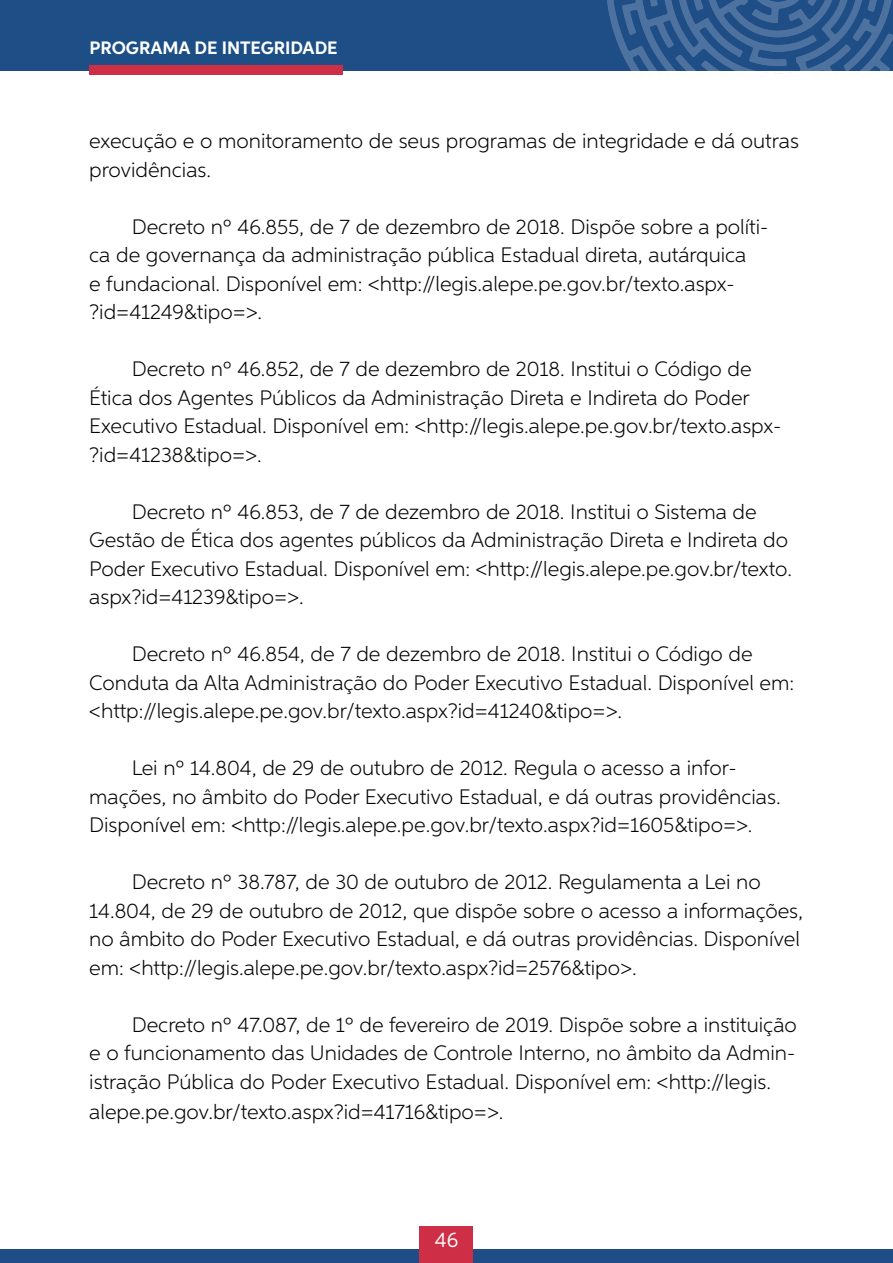
<style>
.page{position:relative;width:893px;height:1263px;background:#fff}
.page>*{position:absolute;margin:0;border:0;box-sizing:border-box;transform-origin:0 0}
.t1{font:300 21px/28.5px "Neutro";color:#040503}
.t2{font:21px "Neutro";color:#fff}
.nota_de_rodapé_neutr{font:700 18px "Neutro";color:#fff}
.t3{font:18px "Heavitas";color:#fff}
</style>
<div class="page">
<div style="left:0;top:0;width:893px;height:71px;background:#1f4e87"></div>
<img style="left:607px;top:0;width:286px;height:74px">
<div style="left:0;top:1249px;width:893px;height:14px;background:#1f4e87"></div>
<div style="left:419px;top:1226px;width:54px;height:37px;background:#cf2e47"></div>
<div style="left:89px;top:65px;width:254px;height:10px;background:#cf2e47"></div>
<p class="nota_de_rodapé_neutr" style="left:90px;top:37px;width:250px">PROGRAMA DE INTEGRIDADE</p>
<p class="t3" style="left:89px;top:39px;width:238px">PLANO DE INTEGRIDADE</p>
<p class="t1" style="left:89px;top:126px;width:711px">execução e o monitoramento de seus programas de integridade e dá outras providências.</p>
<p class="t1" style="left:89px;top:212px;width:681px;text-indent:43px">Decreto nº 46.855, de 7 de dezembro de 2018. Dispõe sobre a políti&shy;ca de governança da administração pública Estadual direta, autárquica<br>e fundacional. Disponível em: &lt;http://legis.alepe.pe.gov.br/texto.aspx-?id=41249&amp;tipo=&gt;.</p>
<p class="t1" style="left:89px;top:354px;width:693px;text-indent:43px">Decreto nº 46.852, de 7 de dezembro de 2018. Institui o Código de Ética dos Agentes Públicos da Administração Direta e Indireta do Poder Executivo Estadual. Disponível em: &lt;http://legis.alepe.pe.gov.br/texto.aspx-?id=41238&amp;tipo=&gt;.</p>
<p class="t1" style="left:89px;top:497px;width:704px;text-indent:43px">Decreto nº 46.853, de 7 de dezembro de 2018. Institui o Sistema de Gestão de Ética dos agentes públicos da Administração Direta e Indireta do Poder Executivo Estadual. Disponível em: &lt;http://legis.alepe.pe.gov.br/texto. aspx?id=41239&amp;tipo=&gt;.</p>
<p class="t1" style="left:89px;top:639px;width:706px;text-indent:43px">Decreto nº 46.854, de 7 de dezembro de 2018. Institui o Código de<br>Conduta da Alta Administração do Poder Executivo Estadual. Disponível em: &lt;http://legis.alepe.pe.gov.br/texto.aspx?id=41240&amp;tipo=&gt;.</p>
<p class="t1" style="left:89px;top:753px;width:693px;text-indent:43px">Lei nº 14.804, de 29 de outubro de 2012. Regula o acesso a infor&shy;mações, no âmbito do Poder Executivo Estadual, e dá outras providências.<br>Disponível em: &lt;http://legis.alepe.pe.gov.br/texto.aspx?id=1605&amp;tipo=&gt;.</p>
<p class="t1" style="left:89px;top:867px;width:715px;text-indent:43px">Decreto nº 38.787, de 30 de outubro de 2012. Regulamenta a Lei no 14.804, de 29 de outubro de 2012, que dispõe sobre o acesso a informações, no âmbito do Poder Executivo Estadual, e dá outras providências. Disponível em: &lt;http://legis.alepe.pe.gov.br/texto.aspx?id=2576&amp;tipo&gt;.</p>
<p class="t1" style="left:89px;top:1009px;width:709px;line-height:29px;text-indent:43px">Decreto nº 47.087, de 1º de fevereiro de 2019. Dispõe sobre a instituição e o funcionamento das Unidades de Controle Interno, no âmbito da Admin&shy;istração Pública do Poder Executivo Estadual. Disponível em: &lt;http://legis. alepe.pe.gov.br/texto.aspx?id=41716&amp;tipo=&gt;.</p>
<p class="t2" style="left:435px;top:1227px;width:25px">46</p>
</div>
